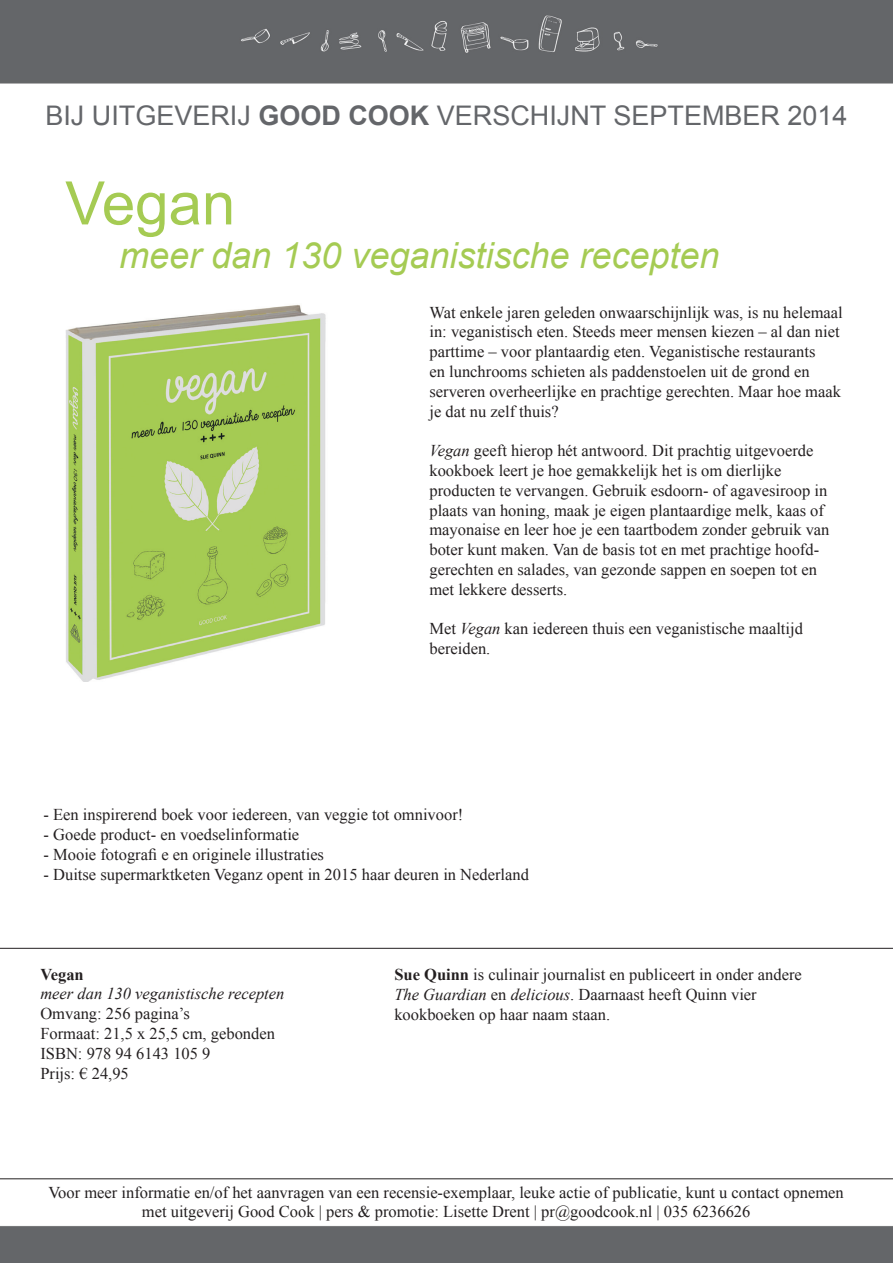
<style>
.page{position:relative;width:893px;height:1263px;background:#fff}
.page>*{position:absolute;margin:0;border:0;box-sizing:border-box;transform-origin:0 0}
.t1{font:60px "Arial";color:#a5cb53}
.t2{font:italic 36px "Arial";color:#a5cb53}
.t3{font:27px "Arial";color:#64666a}
.t4{font:16.5px/19.8px "Times New Roman";color:#231f20}
.t5{font:italic 16.5px "Times New Roman";color:#231f20}
.t6{font:700 16.5px "Times New Roman";color:#231f20}
.s1{font-weight:700}
.s2{font-style:italic}
</style>
<div class="page">
<div style="left:0;top:0;width:893px;height:84px;background:#646669"></div>
<div style="left:0;top:1226px;width:893px;height:37px;background:#646669"></div>
<hr style="left:0;top:948px;width:893px;height:1px;background:#231f20">
<hr style="left:0;top:1178px;width:893px;height:1px;background:#231f20">
<img style="left:66px;top:304px;width:260px;height:378px">
<p class="t3" style="left:45px;top:98px;width:804px">BIJ UITGEVERIJ <span class="s1">GOOD COOK</span> VERSCHIJNT SEPTEMBER 2014</p>
<p class="t1" style="left:65px;top:164px;width:172px">Vegan</p>
<p class="t2" style="left:119px;top:232px;width:602px">meer dan 130 veganistische recepten</p>
<p class="t4" style="left:429px;top:302px;width:415px">Wat enkele jaren geleden onwaarschijnlijk was, is nu helemaal in: veganistisch eten. Steeds meer mensen kiezen – al dan niet parttime – voor plantaardig eten. Veganistische restaurants<br>en lunchrooms schieten als paddenstoelen uit de grond en serveren overheerlijke en prachtige gerechten. Maar hoe maak je dat nu zelf thuis?</p>
<p class="t4" style="left:429px;top:441px;width:386px"><span class="s2">Vegan</span> geeft hierop hét antwoord. Dit prachtig uitgevoerde kookboek leert je hoe gemakkelijk het is om dierlijke</p>
<p class="t4" style="left:429px;top:480px;width:402px">producten te vervangen. Gebruik esdoorn- of agavesiroop in plaats van honing, maak je eigen plantaardige melk, kaas of mayonaise en leer hoe je een taartbodem zonder gebruik van boter kunt maken. Van de basis tot en met prachtige hoofd&shy;gerechten en salades, van gezonde sappen en soepen tot en</p>
<p class="t4" style="left:429px;top:579px;width:139px">met lekkere desserts.</p>
<p class="t4" style="left:429px;top:619px;width:375px">Met <span class="s2">Vegan</span> kan iedereen thuis een veganistische maaltijd</p>
<p class="t4" style="left:429px;top:639px;width:62px">bereiden.</p>
<p class="t4" style="left:44px;top:805px;width:421px">- Een inspirerend boek voor iedereen, van veggie tot omnivoor!</p>
<p class="t4" style="left:44px;top:825px;width:257px">- Goede product- en voedselinformatie</p>
<p class="t4" style="left:44px;top:844px;width:282px">- Mooie fotografi e en originele illustraties</p>
<p class="t4" style="left:44px;top:864px;width:487px">- Duitse supermarktketen Veganz opent in 2015 haar deuren in Nederland</p>
<p class="t6" style="left:40px;top:963px;width:45px">Vegan</p>
<p class="t5" style="left:40px;top:982px;width:246px">meer dan 130 veganistische recepten</p>
<p class="t4" style="left:40px;top:1003px;width:151px">Omvang: 256 pagina’s</p>
<p class="t4" style="left:40px;top:1023px;width:236px">Formaat: 21,5 x 25,5 cm, gebonden</p>
<p class="t4" style="left:40px;top:1043px;width:172px">ISBN: 978 94 6143 105 9</p>
<p class="t4" style="left:40px;top:1063px;width:90px">Prijs: € 24,95</p>
<p class="t4" style="left:394px;top:964px;width:409px"><span class="s1">Sue Quinn</span> is culinair journalist en publiceert in onder andere</p>
<p class="t4" style="left:394px;top:984px;width:364px"><span class="s2">The Guardian</span> en <span class="s2">delicious</span>. Daarnaast heeft Quinn vier</p>
<p class="t4" style="left:394px;top:1004px;width:217px">kookboeken op haar naam staan.</p>
<p class="t4" style="left:48px;top:1182px;width:797px">Voor meer informatie en/of het aanvragen van een recensie-exemplaar, leuke actie of publicatie, kunt u contact opnemen</p>
<p class="t4" style="left:142px;top:1201px;width:610px">met uitgeverij Good Cook | pers &amp; promotie: Lisette Drent | pr@goodcook.nl | 035 6236626</p>
</div>
